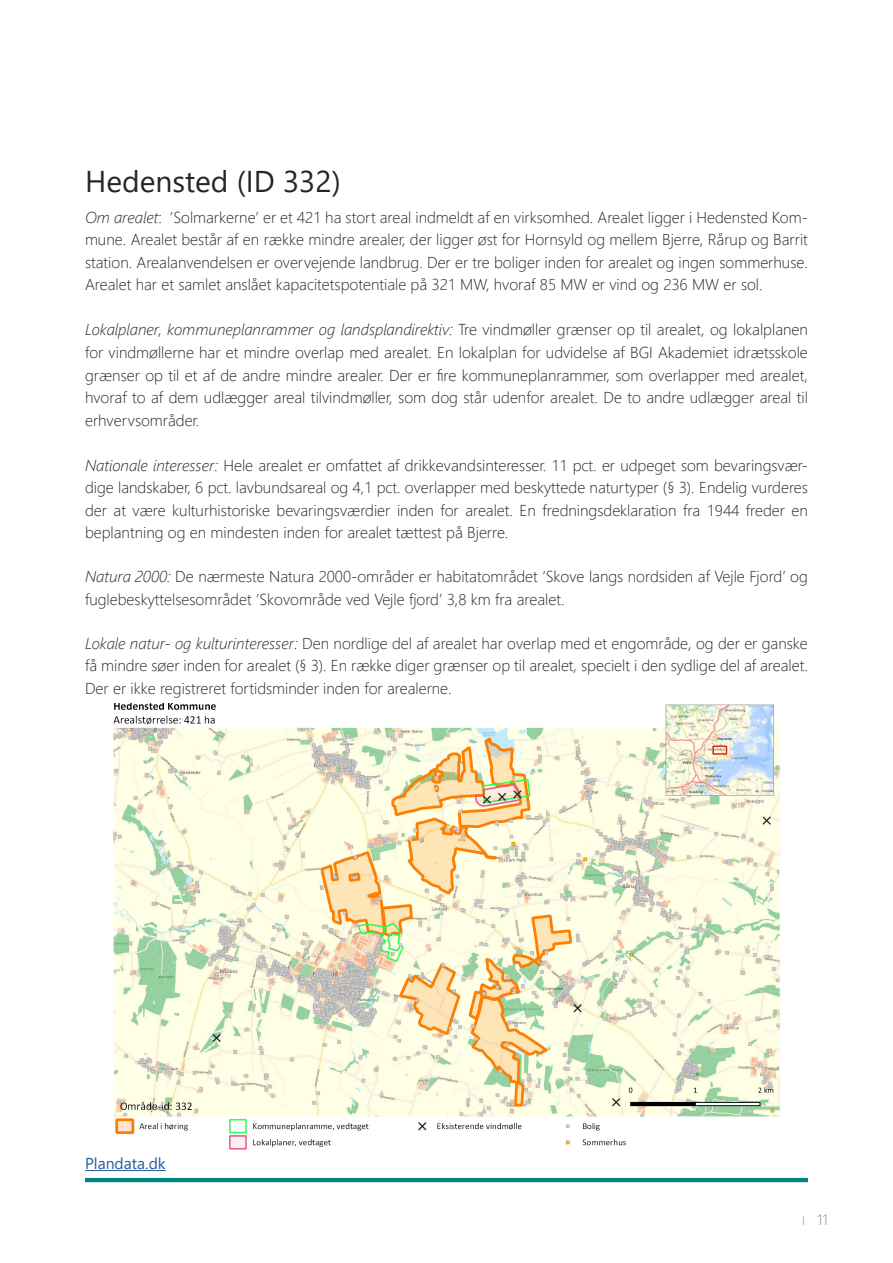
<style>
.page{position:relative;width:893px;height:1263px;background:#fff}
.page>*{position:absolute;margin:0;border:0;box-sizing:border-box;transform-origin:0 0}
.t1{font:30px "Segoe UI";color:#252525}
.t2{font:300 15.75px/22.5px "Segoe UI";color:#252525;text-align:justify}
.t3{font:15.75px "Segoe UI";color:#275b9b}
.t4{font:300 15px "Segoe UI";color:#828282}
.s1{font-style:italic}
.s2{font-size:12px}
</style>
<div class="page">
<hr style="left:85px;top:1178px;width:723px;height:4px;background:#008480">
<img style="left:113px;top:703px;width:667px;height:446px">
<hr style="left:85px;top:1170px;width:81px;height:1px;background:#275b9b">
<h1 class="t1" style="left:85px;top:153px;width:257px">Hedensted (ID 332)</h1>
<p class="t2" style="left:85px;top:205px;width:724px"><span class="s1">Om arealet</span>: ’Solmarkerne’ er et 421 ha stort areal indmeldt af en virksomhed. Arealet ligger i Hedensted Kom&shy;mune. Arealet består af en række mindre arealer, der ligger øst for Hornsyld og mellem Bjerre, Rårup og Barrit station. Arealanvendelsen er overvejende landbrug. Der er tre boliger inden for arealet og ingen sommerhuse.<br>Arealet har et samlet anslået kapacitetspotentiale på 321 MW, hvoraf 85 MW er vind og 236 MW er sol.</p>
<p class="t2" style="left:85px;top:317px;width:724px"><span class="s1">Lokalplaner, kommuneplanrammer og landsplandirektiv:</span> Tre vindmøller grænser op til arealet, og lokalplanen for vindmøllerne har et mindre overlap med arealet. En lokalplan for udvidelse af BGI Akademiet idrætsskole grænser op til et af de andre mindre arealer. Der er fire kommuneplanrammer, som overlapper med arealet, hvoraf to af dem udlægger areal tilvindmøller, som dog står udenfor arealet. De to andre udlægger areal til erhvervsområder.</p>
<p class="t2" style="left:85px;top:452px;width:724px"><span class="s1">Nationale interesser:</span> Hele arealet er omfattet af drikkevandsinteresser. 11 pct. er udpeget som bevaringsvær&shy;dige landskaber, 6 pct. lavbundsareal og 4,1 pct. overlapper med beskyttede naturtyper (§ 3). Endelig vurderes der at være kulturhistoriske bevaringsværdier inden for arealet. En fredningsdeklaration fra 1944 freder en beplantning og en mindesten inden for arealet tættest på Bjerre.</p>
<p class="t2" style="left:85px;top:564px;width:724px"><span class="s1">Natura 2000:</span> De nærmeste Natura 2000-områder er habitatområdet ’Skove langs nordsiden af Vejle Fjord’ og fuglebeskyttelsesområdet ’Skovområde ved Vejle fjord’ 3,8 km fra arealet.</p>
<p class="t2" style="left:85px;top:630px;width:724px"><span class="s1">Lokale natur- og kulturinteresser:</span> Den nordlige del af arealet har overlap med et engområde, og der er ganske få mindre søer inden for arealet (§ 3). En række diger grænser op til arealet, specielt i den sydlige del af arealet.<br>Der er ikke registreret fortidsminder inden for arealerne.</p>
<p class="t3" style="left:85px;top:1149px;width:82px">Plandata.dk</p>
<p class="t4" style="left:802px;top:1206px;width:27px"><span class="s2">I</span> 11</p>
</div>
